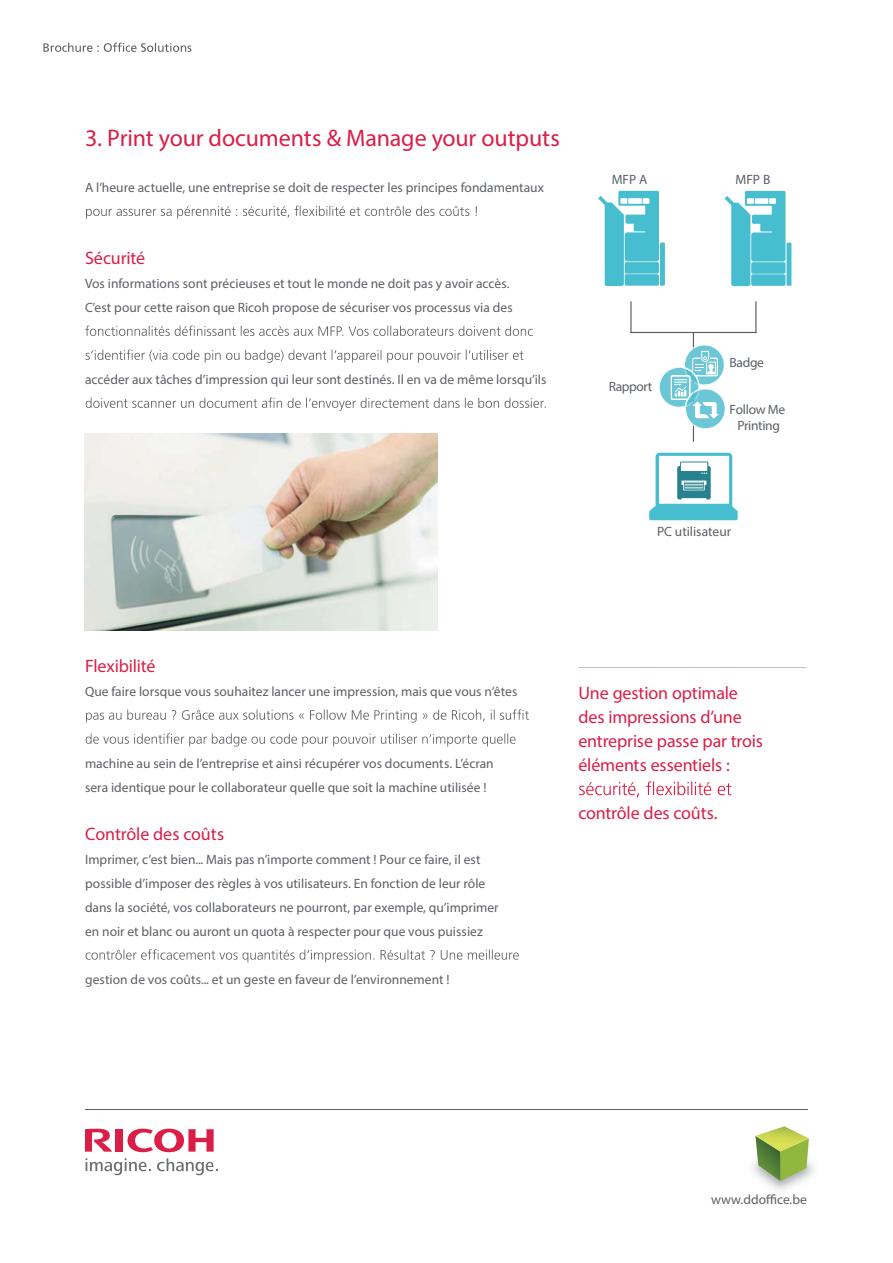
<style>
.page{position:relative;width:893px;height:1263px;background:#fff}
.page>*{position:absolute;margin:0;border:0;box-sizing:border-box;transform-origin:0 0}
.t1{font:24px "Frutiger LT";letter-spacing:-.01em;color:#da1e48}
.t2{font:300 18px/24px "Frutiger LT";letter-spacing:-.01em;color:#da1e48}
.t3{font:18px "Frutiger LT";letter-spacing:-.005em;color:#da1e48}
.t4{font:300 13.5px/24px "Frutiger LT";color:#5c6065}
.t5{font:300 13.5px/16.2px "Frutiger LT";letter-spacing:-.025em;color:#5b6065;text-align:center}
.t6{font:13.5px "Myriad Pro";color:#5c6065}
.t7{font:300 13.5px "Frutiger LT";color:#5b6065}
</style>
<div class="page">
<hr style="left:85px;top:1109px;width:723px;height:1px;background:#5c6065">
<svg style="left:127px;top:1129px;width:87px;height:23px"></svg>
<div style="left:116px;top:1129px;width:7px;height:23px;background:#da1e48"></div>
<svg style="left:85px;top:1129px;width:27px;height:23px"></svg>
<svg style="left:86px;top:1158px;width:65px;height:17px"></svg>
<svg style="left:157px;top:1158px;width:61px;height:17px"></svg>
<hr style="left:693px;top:333px;width:1px;height:109px;background:#5b6065">
<svg style="left:725px;top:191px;width:66px;height:95px"></svg>
<svg style="left:598px;top:191px;width:67px;height:95px"></svg>
<svg style="left:659px;top:344px;width:67px;height:86px"></svg>
<svg style="left:649px;top:453px;width:89px;height:67px"></svg>
<hr style="left:630px;top:332px;width:126px;height:1px;background:#5b6065">
<hr style="left:755px;top:301px;width:1px;height:32px;background:#5b6065">
<hr style="left:630px;top:301px;width:1px;height:32px;background:#5b6065">
<hr style="left:578px;top:667px;width:228px;height:1px;background:#bfbec1">
<img style="left:85px;top:434px;width:352px;height:197px">
<svg style="left:579px;top:781px;width:152px;height:16px"></svg>
<svg style="left:43px;top:43px;width:148px;height:9px"></svg>
<svg style="left:86px;top:206px;width:391px;height:13px"></svg>
<svg style="left:85px;top:326px;width:448px;height:10px"></svg>
<svg style="left:85px;top:350px;width:438px;height:13px"></svg>
<svg style="left:86px;top:398px;width:460px;height:13px"></svg>
<svg style="left:86px;top:709px;width:443px;height:14px"></svg>
<svg style="left:86px;top:733px;width:429px;height:14px"></svg>
<svg style="left:86px;top:949px;width:433px;height:13px"></svg>
<svg style="left:755px;top:1126px;width:54px;height:55px;background:#a8bf71"></svg>
<h1 class="t1" style="left:85px;top:129px;width:476px">3. Print your documents &amp; Manage your outputs</h1>
<p class="t4" style="left:85px;top:176px;width:461px">A l’heure actuelle, une entreprise se doit de respecter les principes fondamentaux</p>
<h2 class="t3" style="left:85px;top:251px;width:62px">Sécurité</h2>
<p class="t4" style="left:85px;top:272px;width:429px">Vos informations sont précieuses et tout le monde ne doit pas y avoir accès.<br>C’est pour cette raison que Ricoh propose de sécuriser vos processus via des</p>
<p class="t4" style="left:85px;top:368px;width:463px">accéder aux tâches d’impression qui leur sont destinés. Il en va de même lorsqu’ils</p>
<p class="t5" style="left:612px;top:172px;width:37px">MFP A</p>
<p class="t5" style="left:735px;top:172px;width:36px">MFP B</p>
<p class="t5" style="left:609px;top:379px;width:45px">Rapport</p>
<p class="t5" style="left:730px;top:356px;width:36px">Badge</p>
<p class="t5" style="left:730px;top:402px;width:57px">Follow Me<br>Printing</p>
<p class="t7" style="left:657px;top:526px;width:76px">PC utilisateur</p>
<h2 class="t3" style="left:85px;top:659px;width:72px">Flexibilité</h2>
<p class="t4" style="left:85px;top:680px;width:434px">Que faire lorsque vous souhaitez lancer une impression, mais que vous n’êtes</p>
<p class="t4" style="left:85px;top:752px;width:410px">machine au sein de l’entreprise et ainsi récupérer vos documents. L’écran sera identique pour le collaborateur quelle que soit la machine utilisée !</p>
<h2 class="t3" style="left:85px;top:827px;width:141px">Contrôle des coûts</h2>
<p class="t4" style="left:85px;top:848px;width:415px">Imprimer, c’est bien... Mais pas n’importe comment ! Pour ce faire, il est possible d’imposer des règles à vos utilisateurs. En fonction de leur rôle dans la société, vos collaborateurs ne pourront, par exemple, qu’imprimer en noir et blanc ou auront un quota à respecter pour que vous puissiez</p>
<p class="t4" style="left:85px;top:968px;width:366px">gestion de vos coûts... et un geste en faveur de l’environnement !</p>
<h2 class="t2" style="left:578px;top:682px;width:186px">Une gestion optimale des impressions d’une entreprise passe par trois éléments essentiels :</h2>
<h2 class="t2" style="left:578px;top:802px;width:141px">contrôle des coûts.</h2>
<p class="t6" style="left:711px;top:1192px;width:97px">www.ddoffice.be</p>
</div>
